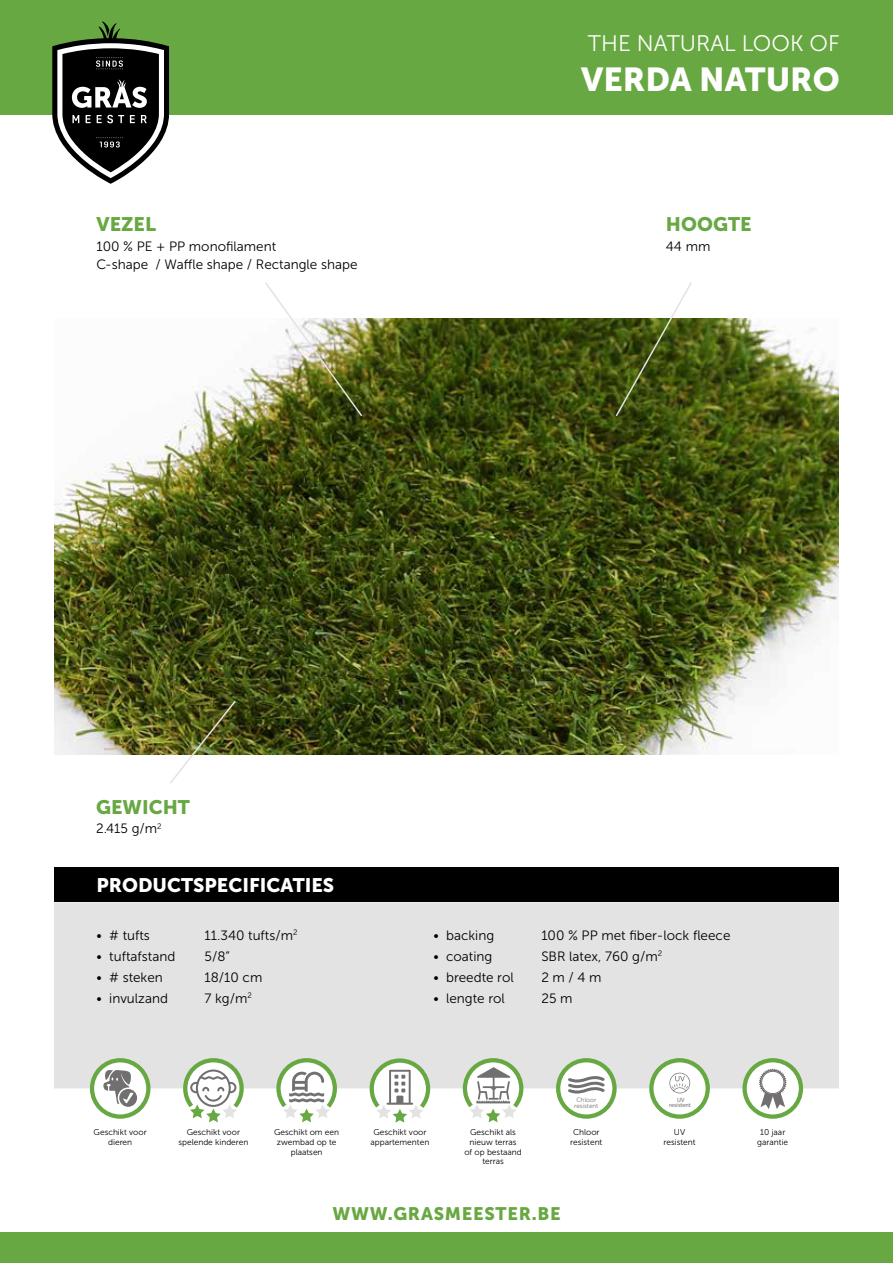
<style>
.page{position:relative;width:893px;height:1263px;background:#fff}
.page>*{position:absolute;margin:0;border:0;box-sizing:border-box;transform-origin:0 0}
.t1{font:33px "Museo Sans 900";color:#fff}
.t2{font:22.5px "Museo Sans 300";color:#fff}
.t3{font:19.5px "Museo Sans 900";color:#fff}
.t4{font:19.5px "Museo Sans 900";color:#68a842}
.t5{font:18px "Museo Sans 900";letter-spacing:.04em;color:#68a842}
.t6{font:13.5px/18px "Museo Sans 300";color:#000}
.t7{font:8.4px/9.6px "Museo Sans 300";color:#000;text-align:center}
.t8{font:6.3px/5.4px "Museo Sans 300";color:#727070;text-align:center}
.t9{font:700 6.15px/5.2px "Rift";color:#727070;text-align:center}
</style>
<div class="page">
<div style="left:0;top:0;width:893px;height:115px;background:#68a842"></div>
<svg style="left:52px;top:21px;width:117px;height:163px"></svg>
<div style="left:0;top:1232px;width:893px;height:31px;background:#68a842"></div>
<img style="left:54px;top:318px;width:785px;height:436px">
<img style="left:263px;top:282px;width:101px;height:136px">
<svg style="left:614px;top:282px;width:79px;height:136px"></svg>
<img style="left:168px;top:699px;width:69px;height:84px">
<div style="left:54px;top:867px;width:785px;height:35px;background:#000"></div>
<div style="left:54px;top:902px;width:785px;height:186px;background:#e3e3e3"></div>
<svg style="left:461px;top:1056px;width:65px;height:66px"></svg>
<svg style="left:367px;top:1056px;width:65px;height:66px"></svg>
<svg style="left:92px;top:1060px;width:56px;height:56px"></svg>
<svg style="left:103px;top:1070px;width:34px;height:37px"></svg>
<div style="left:90px;top:1058px;width:60px;height:61px;border:4px solid #68a842;border-radius:50%"></div>
<svg style="left:274px;top:1056px;width:65px;height:66px"></svg>
<svg style="left:651px;top:1060px;width:57px;height:56px"></svg>
<svg style="left:669px;top:1073px;width:21px;height:20px"></svg>
<div style="left:649px;top:1058px;width:61px;height:61px;border:4px solid #68a842;border-radius:50%"></div>
<svg style="left:745px;top:1060px;width:56px;height:56px"></svg>
<svg style="left:757px;top:1067px;width:31px;height:42px"></svg>
<div style="left:742px;top:1058px;width:61px;height:61px;border:4px solid #68a842;border-radius:50%"></div>
<svg style="left:558px;top:1060px;width:56px;height:56px"></svg>
<svg style="left:568px;top:1075px;width:37px;height:18px"></svg>
<div style="left:556px;top:1058px;width:61px;height:61px;border:4px solid #68a842;border-radius:50%"></div>
<svg style="left:181px;top:1056px;width:65px;height:66px"></svg>
<h2 class="t2" style="left:588px;top:31px;width:253px">THE NATURAL LOOK OF</h2>
<h1 class="t1" style="left:581px;top:61px;width:260px">VERDA NATURO</h1>
<h3 class="t4" style="left:97px;top:213px;width:61px">VEZEL</h3>
<h3 class="t4" style="left:666px;top:213px;width:87px">HOOGTE</h3>
<p class="t6" style="left:97px;top:237px;width:262px">100 % PE + PP monofilament<br>C-shape / Waffle shape / Rectangle shape</p>
<p class="t6" style="left:666px;top:237px;width:46px">44 mm</p>
<h3 class="t4" style="left:96px;top:796px;width:95px">GEWICHT</h3>
<p class="t6" style="left:96px;top:820px;width:67px">2.415 g/m<sup>2</sup></p>
<h3 class="t3" style="left:97px;top:874px;width:239px">PRODUCTSPECIFICATIES</h3>
<p class="t6" style="left:97px;top:926px;width:55px">• # tufts</p>
<p class="t6" style="left:205px;top:926px;width:95px">11.340 tufts/m<sup>2</sup></p>
<p class="t6" style="left:97px;top:947px;width:80px">• tuftafstand</p>
<p class="t6" style="left:205px;top:947px;width:27px">5/8”</p>
<p class="t6" style="left:97px;top:968px;width:68px">• # steken</p>
<p class="t6" style="left:205px;top:968px;width:59px">18/10 cm</p>
<p class="t6" style="left:97px;top:989px;width:73px">• invulzand</p>
<p class="t6" style="left:205px;top:989px;width:49px">7 kg/m<sup>2</sup></p>
<p class="t6" style="left:433px;top:926px;width:62px">• backing</p>
<p class="t6" style="left:541px;top:926px;width:191px">100 % PP met fiber-lock fleece</p>
<p class="t6" style="left:433px;top:947px;width:61px">• coating</p>
<p class="t6" style="left:541px;top:947px;width:122px">SBR latex, 760 g/m<sup>2</sup></p>
<p class="t6" style="left:433px;top:968px;width:82px">• breedte rol</p>
<p class="t6" style="left:541px;top:968px;width:62px">2 m / 4 m</p>
<p class="t6" style="left:433px;top:989px;width:73px">• lengte rol</p>
<p class="t6" style="left:541px;top:989px;width:33px">25 m</p>
<p class="t8" style="left:574px;top:1097px;width:26px">Chloor resistent</p>
<p class="t9" style="left:669px;top:1097px;width:23px">UV resistent</p>
<p class="t7" style="left:663px;top:1128px;width:34px">UV resistent</p>
<p class="t7" style="left:94px;top:1128px;width:55px">Geschikt voor dieren</p>
<p class="t7" style="left:178px;top:1128px;width:72px">Geschikt voor spelende kinderen</p>
<p class="t7" style="left:274px;top:1128px;width:67px">Geschikt om een zwembad op te plaatsen</p>
<p class="t7" style="left:757px;top:1128px;width:33px">10 jaar garantie</p>
<p class="t7" style="left:370px;top:1128px;width:60px">Geschikt voor appartementen</p>
<p class="t7" style="left:464px;top:1128px;width:59px">Geschikt als nieuw terras<br>of op bestaand terras</p>
<p class="t7" style="left:570px;top:1128px;width:34px">Chloor resistent</p>
<h3 class="t5" style="left:332px;top:1204px;width:230px">WWW.GRASMEESTER.BE</h3>
</div>
